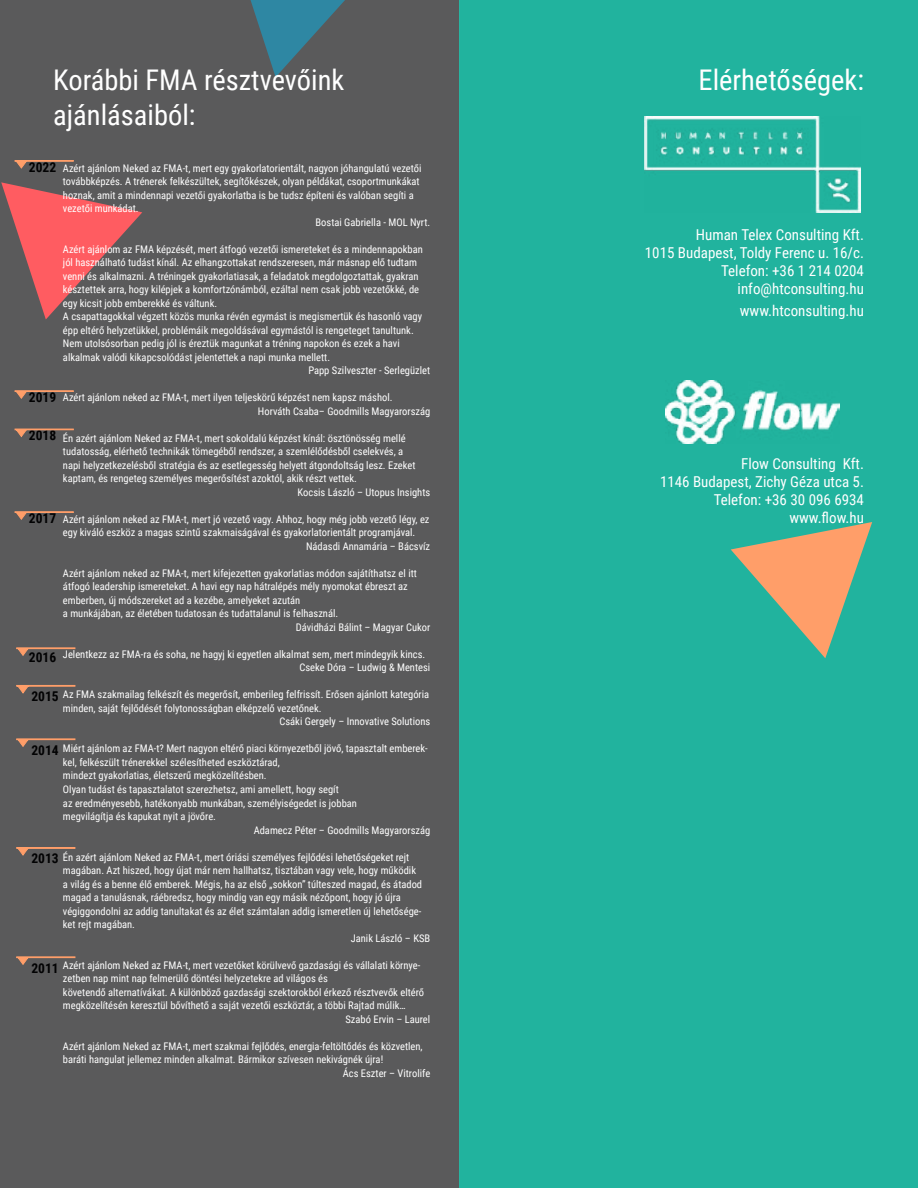
<style>
.page{position:relative;width:918px;height:1188px;background:#fff}
.page>*{position:absolute;margin:0;border:0;box-sizing:border-box;transform-origin:0 0}
.t1{font:28.5px/34.2px "Roboto Condensed";color:#fff}
.t2{font:15px/18px "Roboto Condensed";color:#fff;text-align:right}
.t3{font:700 13.5px "Roboto Condensed";color:#020203}
.t4{font:10.5px/13.5px "Roboto Condensed";color:#fff}
</style>
<div class="page">
<div style="left:459px;top:0;width:459px;height:1188px;background:#21b39e"></div>
<div style="left:0;top:0;width:459px;height:1188px;background:#5a5a5b"></div>
<svg style="left:1px;top:182px;width:141px;height:137px"></svg>
<svg style="left:250px;top:0;width:95px;height:77px"></svg>
<div style="left:793px;top:972px;width:125px;height:144px;background:#21b39e"></div>
<svg style="left:731px;top:522px;width:141px;height:136px;background:#89a985"></svg>
<svg style="left:16px;top:847px;width:60px;height:9px"></svg>
<svg style="left:16px;top:738px;width:60px;height:9px"></svg>
<svg style="left:16px;top:685px;width:60px;height:9px"></svg>
<svg style="left:16px;top:647px;width:60px;height:9px"></svg>
<svg style="left:14px;top:511px;width:60px;height:9px"></svg>
<svg style="left:14px;top:428px;width:60px;height:10px"></svg>
<svg style="left:14px;top:390px;width:60px;height:9px"></svg>
<svg style="left:14px;top:160px;width:60px;height:9px"></svg>
<svg style="left:16px;top:956px;width:60px;height:9px"></svg>
<img style="left:665px;top:380px;width:175px;height:64px">
<img style="left:644px;top:117px;width:216px;height:95px">
<h1 class="t1" style="left:53px;top:62px;width:293px">Korábbi FMA résztvevőink ajánlásaiból:</h1>
<p class="t3" style="left:29px;top:158px;width:29px">2022</p>
<p class="t4" style="left:63px;top:161px;width:360px">Azért ajánlom Neked az FMA-t, mert egy gyakorlatorientált, nagyon jóhangulatú vezetői</p>
<p class="t4" style="left:63px;top:175px;width:358px">továbbképzés. A trénerek felkészültek, segítőkészek, olyan példákat, csoportmunkákat</p>
<p class="t4" style="left:63px;top:188px;width:352px">hoznak, amit a mindennapi vezetői gyakorlatba is be tudsz építeni és valóban segíti a</p>
<p class="t4" style="left:63px;top:202px;width:77px">vezetői munkádat.</p>
<p class="t4" style="left:316px;top:215px;width:116px">Bostai Gabriella - MOL Nyrt.</p>
<p class="t4" style="left:63px;top:242px;width:361px">Azért ajánlom az FMA képzését, mert átfogó vezetői ismereteket és a mindennapokban</p>
<p class="t4" style="left:63px;top:256px;width:356px">jól használható tudást kínál. Az elhangzottakat rendszeresen, már másnap elő tudtam</p>
<p class="t4" style="left:63px;top:269px;width:357px">venni és alkalmazni. A tréningek gyakorlatiasak, a feladatok megdolgoztattak, gyakran</p>
<p class="t4" style="left:63px;top:283px;width:358px">késztettek arra, hogy kilépjek a komfortzónámból, ezáltal nem csak jobb vezetőkké, de</p>
<p class="t4" style="left:63px;top:296px;width:156px">egy kicsit jobb emberekké és váltunk.</p>
<p class="t4" style="left:63px;top:310px;width:361px">A csapattagokkal végzett közös munka révén egymást is megismertük és hasonló vagy</p>
<p class="t4" style="left:63px;top:323px;width:352px">épp eltérő helyzetükkel, problémáik megoldásával egymástól is rengeteget tanultunk.</p>
<p class="t4" style="left:63px;top:337px;width:338px">Nem utolsósorban pedig jól is éreztük magunkat a tréning napokon és ezek a havi</p>
<p class="t4" style="left:63px;top:350px;width:269px">alkalmak valódi kikapcsolódást jelentettek a napi munka mellett.</p>
<p class="t4" style="left:308px;top:364px;width:123px">Papp Szilveszter - Serlegüzlet</p>
<p class="t4" style="left:258px;top:391px;width:174px;text-indent:-195px">Azért ajánlom neked az FMA-t, mert ilyen teljeskörű képzést nem kapsz máshol.<br>Horváth Csaba– Goodmills Magyarország</p>
<p class="t4" style="left:63px;top:431px;width:344px">Én azért ajánlom Neked az FMA-t, mert sokoldalú képzést kínál: ösztönösség mellé</p>
<p class="t4" style="left:63px;top:445px;width:342px">tudatosság, elérhető technikák tömegéből rendszer, a szemlélődésből cselekvés, a</p>
<p class="t4" style="left:63px;top:458px;width:354px">napi helyzetkezelésből stratégia és az esetlegesség helyett átgondoltság lesz. Ezeket</p>
<p class="t4" style="left:63px;top:472px;width:295px">kaptam, és rengeteg személyes megerősítést azoktól, akik részt vettek.</p>
<p class="t4" style="left:298px;top:485px;width:134px">Kocsis László – Utopus Insights</p>
<p class="t4" style="left:63px;top:512px;width:368px">Azért ajánlom neked az FMA-t, mert jó vezető vagy. Ahhoz, hogy még jobb vezető légy, ez</p>
<p class="t4" style="left:63px;top:526px;width:354px">egy kiváló eszköz a magas szintű szakmaiságával és gyakorlatorientált programjával.</p>
<p class="t4" style="left:306px;top:539px;width:126px">Nádasdi Annamária – Bácsvíz</p>
<p class="t4" style="left:63px;top:566px;width:355px">Azért ajánlom neked az FMA-t, mert kifejezetten gyakorlatias módon sajátíthatsz el itt</p>
<p class="t4" style="left:63px;top:580px;width:346px">átfogó leadership ismereteket. A havi egy nap hátralépés mély nyomokat ébreszt az</p>
<p class="t4" style="left:63px;top:593px;width:239px">emberben, új módszereket ad a kezébe, amelyeket azután</p>
<p class="t4" style="left:63px;top:607px;width:277px">a munkájában, az életében tudatosan és tudattalanul is felhasznál.</p>
<p class="t4" style="left:296px;top:620px;width:136px">Dávidházi Bálint – Magyar Cukor</p>
<p class="t4" style="left:299px;top:647px;width:132px;text-indent:-236px">Jelentkezz az FMA-ra és soha, ne hagyj ki egyetlen alkalmat sem, mert mindegyik kincs.<br>Cseke Dóra – Ludwig &amp; Mentesi</p>
<p class="t4" style="left:63px;top:688px;width:368px">Az FMA szakmailag felkészít és megerősít, emberileg felfrissít. Erősen ajánlott kategória</p>
<p class="t4" style="left:63px;top:701px;width:260px">minden, saját fejlődését folytonosságban elképzelő vezetőnek.</p>
<p class="t4" style="left:280px;top:715px;width:152px">Csáki Gergely – Innovative Solutions</p>
<p class="t4" style="left:63px;top:742px;width:366px">Miért ajánlom az FMA-t? Mert nagyon eltérő piaci környezetből jövő, tapasztalt emberek-</p>
<p class="t4" style="left:63px;top:755px;width:218px">kel, felkészült trénerekkel szélesítheted eszköztárad,</p>
<p class="t4" style="left:63px;top:769px;width:205px">mindezt gyakorlatias, életszerű megközelítésben.</p>
<p class="t4" style="left:63px;top:782px;width:277px">Olyan tudást és tapasztalatot szerezhetsz, ami amellett, hogy segít</p>
<p class="t4" style="left:63px;top:796px;width:296px">az eredményesebb, hatékonyabb munkában, személyiségedet is jobban</p>
<p class="t4" style="left:63px;top:809px;width:155px">megvilágítja és kapukat nyit a jövőre.</p>
<p class="t4" style="left:254px;top:823px;width:178px">Adamecz Péter – Goodmills Magyarország</p>
<p class="t4" style="left:63px;top:850px;width:348px">Én azért ajánlom Neked az FMA-t, mert óriási személyes fejlődési lehetőségeket rejt</p>
<p class="t4" style="left:63px;top:863px;width:355px">magában. Azt hiszed, hogy újat már nem hallhatsz, tisztában vagy vele, hogy működik</p>
<p class="t4" style="left:63px;top:877px;width:361px">a világ és a benne élő emberek. Mégis, ha az első „sokkon” túlteszed magad, és átadod</p>
<p class="t4" style="left:63px;top:890px;width:339px">magad a tanulásnak, ráébredsz, hogy mindig van egy másik nézőpont, hogy jó újra</p>
<p class="t4" style="left:63px;top:904px;width:360px">végiggondolni az addig tanultakat és az élet számtalan addig ismeretlen új lehetősége-</p>
<p class="t4" style="left:63px;top:917px;width:74px">ket rejt magában.</p>
<p class="t4" style="left:351px;top:931px;width:81px">Janik László – KSB</p>
<p class="t4" style="left:63px;top:958px;width:359px">Azért ajánlom Neked az FMA-t, mert vezetőket körülvevő gazdasági és vállalati környe-</p>
<p class="t4" style="left:63px;top:971px;width:266px">zetben nap mint nap felmerülő döntési helyzetekre ad világos és</p>
<p class="t4" style="left:63px;top:985px;width:363px">követendő alternatívákat. A különböző gazdasági szektorokból érkező résztvevők eltérő</p>
<p class="t4" style="left:63px;top:998px;width:344px">megközelítésén keresztül bővíthető a saját vezetői eszköztár, a többi Rajtad múlik…</p>
<p class="t4" style="left:346px;top:1012px;width:86px">Szabó Ervin – Laurel</p>
<p class="t4" style="left:63px;top:1039px;width:361px">Azért ajánlom Neked az FMA-t, mert szakmai fejlődés, energia-feltöltődés és közvetlen,</p>
<p class="t4" style="left:63px;top:1052px;width:322px">baráti hangulat jellemez minden alkalmat. Bármikor szívesen nekivágnék újra!</p>
<p class="t4" style="left:343px;top:1066px;width:89px">Ács Eszter – Vitrolife</p>
<p class="t3" style="left:29px;top:388px;width:29px">2019</p>
<p class="t3" style="left:29px;top:426px;width:29px">2018</p>
<p class="t3" style="left:29px;top:509px;width:29px">2017</p>
<p class="t3" style="left:29px;top:648px;width:29px">2016</p>
<p class="t3" style="left:32px;top:687px;width:29px">2015</p>
<p class="t3" style="left:32px;top:740px;width:29px">2014</p>
<p class="t3" style="left:32px;top:849px;width:29px">2013</p>
<p class="t3" style="left:32px;top:958px;width:29px">2011</p>
<h1 class="t1" style="left:699px;top:62px;width:167px">Elérhetőségek:</h1>
<h2 class="t2" style="left:645px;top:225px;width:221px">Human Telex Consulting Kft.<br>1015 Budapest, Toldy Ferenc u. 16/c.<br>Telefon: +36 1 214 0204 info@htconsulting.hu</h2>
<h2 class="t2" style="left:740px;top:301px;width:126px">www.htconsulting.hu</h2>
<h2 class="t2" style="left:660px;top:454px;width:206px">Flow Consulting Kft.<br>1146 Budapest, Zichy Géza utca 5.<br>Telefon: +36 30 096 6934 www.flow.hu</h2>
</div>
